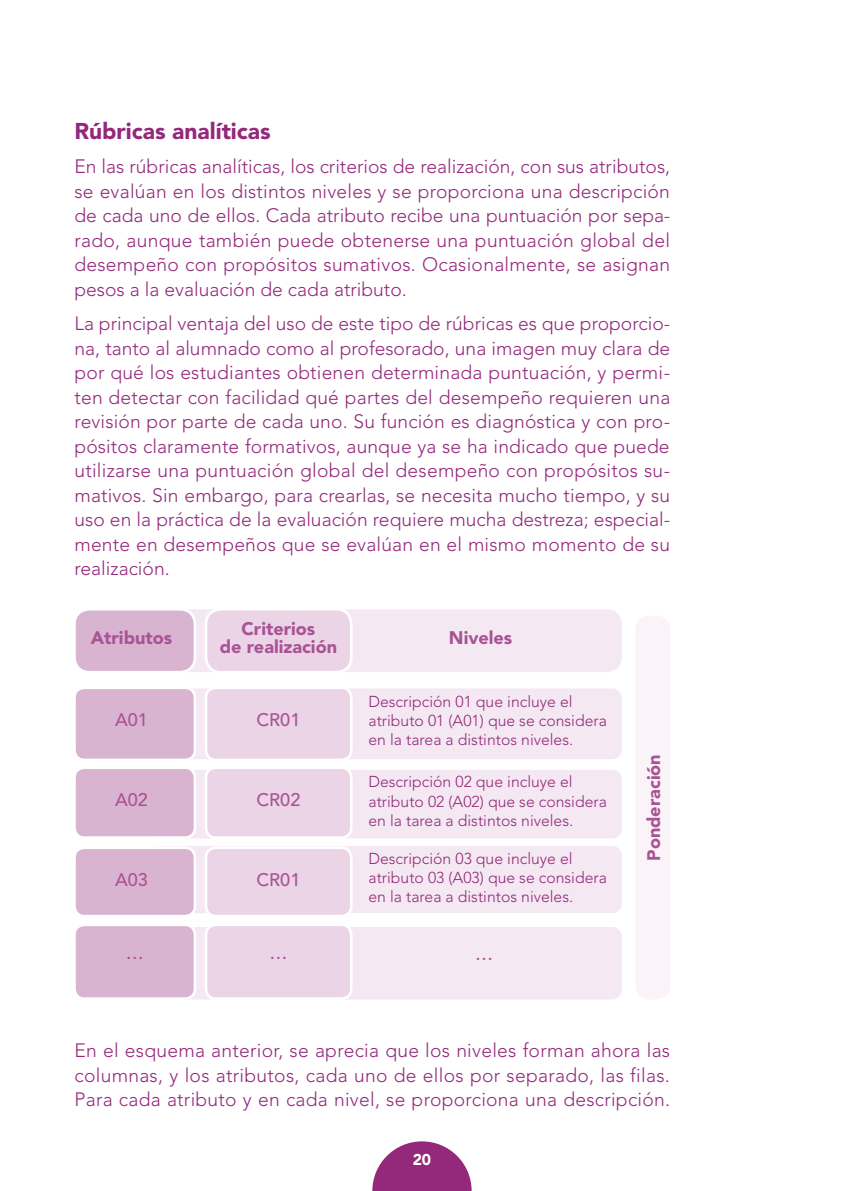
<style>
.page{position:relative;width:844px;height:1191px;background:#fff}
.page>*{position:absolute;margin:0;border:0;box-sizing:border-box;transform-origin:0 0}
.nuclTitulRango3{font:900 22.75px "Avenir LT Std";color:#94287b}
.nuclTextoApe{font:300 19.25px/24.5px "Avenir LT Std";letter-spacing:.01em;color:#94287b;text-align:justify}
.nuclTextoTabla{font:900 18.03px/18.4px "Avenir LT Std";color:#a95396;text-align:center}
.nuclTextoTabla-2{font:500 18.03px "Avenir LT Std";color:#a95396}
.nuclTextoApe-2{font:300 15.75px/19.2px "Avenir LT Std";color:#94287b}
.t1{font:900 15.58px "Avenir LT Std";color:#fff}
</style>
<div class="page">
<svg style="left:372px;top:1141px;width:99px;height:50px"></svg>
<div style="left:135px;top:609px;width:486px;height:63px;background:#f4e9f2;border-radius:15px"></div>
<div style="left:148px;top:927px;width:473px;height:72px;background:#f4e9f2;border-radius:10px"></div>
<div style="left:148px;top:846px;width:473px;height:67px;background:#f4e9f2;border-radius:10px"></div>
<div style="left:148px;top:769px;width:473px;height:69px;background:#f4e9f2;border-radius:10px"></div>
<div style="left:148px;top:688px;width:473px;height:71px;background:#f4e9f2;border-radius:10px"></div>
<div style="left:74px;top:609px;width:121px;height:63px;background:#d9b4d1;border-radius:15px"></div>
<div style="left:73px;top:608px;width:123px;height:65px;border:3px solid #fff;border-radius:15px"></div>
<div style="left:206px;top:609px;width:145px;height:63px;background:#ead4e5;border-radius:15px"></div>
<div style="left:205px;top:608px;width:147px;height:65px;border:3px solid #fff;border-radius:15px"></div>
<div style="left:635px;top:615px;width:35px;height:384px;background:#faf4f8;border-radius:14px"></div>
<div style="left:74px;top:688px;width:121px;height:72px;background:#d9b4d1;border-radius:10px"></div>
<div style="left:73px;top:686px;width:123px;height:75px;border:3px solid #fff;border-radius:10px"></div>
<div style="left:206px;top:688px;width:145px;height:72px;background:#ead4e5;border-radius:10px"></div>
<div style="left:205px;top:686px;width:147px;height:75px;border:3px solid #fff;border-radius:10px"></div>
<div style="left:74px;top:767px;width:121px;height:70px;background:#d9b4d1;border-radius:10px"></div>
<div style="left:73px;top:766px;width:123px;height:73px;border:3px solid #fff;border-radius:10px"></div>
<div style="left:206px;top:767px;width:145px;height:70px;background:#ead4e5;border-radius:10px"></div>
<div style="left:205px;top:766px;width:147px;height:73px;border:3px solid #fff;border-radius:10px"></div>
<div style="left:74px;top:847px;width:121px;height:69px;background:#d9b4d1;border-radius:10px"></div>
<div style="left:73px;top:846px;width:123px;height:71px;border:3px solid #fff;border-radius:10px"></div>
<div style="left:206px;top:847px;width:145px;height:69px;background:#ead4e5;border-radius:10px"></div>
<div style="left:205px;top:846px;width:147px;height:71px;border:3px solid #fff;border-radius:10px"></div>
<div style="left:74px;top:925px;width:121px;height:73px;background:#d9b4d1;border-radius:10px"></div>
<div style="left:73px;top:923px;width:123px;height:77px;border:3px solid #fff;border-radius:10px"></div>
<div style="left:206px;top:925px;width:145px;height:73px;background:#ead4e5;border-radius:10px"></div>
<div style="left:205px;top:923px;width:147px;height:77px;border:3px solid #fff;border-radius:10px"></div>
<p class="nuclTitulRango3" style="left:74px;top:117px;width:197px">Rúbricas analíticas</p>
<p class="nuclTextoApe" style="left:74px;top:154px;width:597px">En las rúbricas analíticas, los criterios de realización, con sus atributos, se evalúan en los distintos niveles y se proporciona una descripción de cada uno de ellos. Cada atributo recibe una puntuación por sepa&shy;rado, aunque también puede obtenerse una puntuación global del desempeño con propósitos sumativos. Ocasionalmente, se asignan pesos a la evaluación de cada atributo.</p>
<p class="nuclTextoApe" style="left:74px;top:311px;width:597px">La principal ventaja del uso de este tipo de rúbricas es que proporcio&shy;na, tanto al alumnado como al profesorado, una imagen muy clara de por qué los estudiantes obtienen determinada puntuación, y permi&shy;ten detectar con facilidad qué partes del desempeño requieren una revisión por parte de cada uno. Su función es diagnóstica y con pro&shy;pósitos claramente formativos, aunque ya se ha indicado que puede utilizarse una puntuación global del desempeño con propósitos su&shy;mativos. Sin embargo, para crearlas, se necesita mucho tiempo, y su uso en la práctica de la evaluación requiere mucha destreza; especial&shy;mente en desempeños que se evalúan en el mismo momento de su realización.</p>
<p class="nuclTextoTabla" style="left:91px;top:628px;width:83px">Atributos</p>
<p class="nuclTextoTabla" style="left:220px;top:619px;width:119px">Criterios<br>de realización</p>
<p class="nuclTextoTabla-2" style="left:115px;top:709px;width:34px">A01</p>
<p class="nuclTextoTabla-2" style="left:256px;top:709px;width:45px">CR01</p>
<p class="nuclTextoTabla-2" style="left:115px;top:789px;width:34px">A02</p>
<p class="nuclTextoTabla-2" style="left:256px;top:789px;width:45px">CR02</p>
<p class="nuclTextoTabla-2" style="left:115px;top:869px;width:34px">A03</p>
<p class="nuclTextoTabla-2" style="left:256px;top:869px;width:45px">CR01</p>
<p class="nuclTextoTabla-2" style="left:126px;top:942px;width:20px">…</p>
<p class="nuclTextoTabla-2" style="left:269px;top:942px;width:20px">…</p>
<p class="nuclTextoTabla" style="left:449px;top:629px;width:65px">Niveles</p>
<p class="nuclTextoApe-2" style="left:368px;top:691px;width:240px">Descripción 01 que incluye el atributo 01 (A01) que se considera en la tarea a distintos niveles.</p>
<p class="nuclTextoApe-2" style="left:368px;top:772px;width:240px">Descripción 02 que incluye el atributo 02 (A02) que se considera en la tarea a distintos niveles.</p>
<p class="nuclTextoApe-2" style="left:368px;top:848px;width:240px">Descripción 03 que incluye el atributo 03 (A03) que se considera en la tarea a distintos niveles.</p>
<p class="nuclTextoTabla-2" style="left:475px;top:943px;width:20px">…</p>
<p class="nuclTextoTabla" style="left:644px;top:861px;width:108px;rotate:-90deg">Ponderación</p>
<p class="nuclTextoApe" style="left:74px;top:1038px;width:597px">En el esquema anterior, se aprecia que los niveles forman ahora las columnas, y los atributos, cada uno de ellos por separado, las filas.<br>Para cada atributo y en cada nivel, se proporciona una descripción.</p>
<p class="t1" style="left:412px;top:1149px;width:20px">20</p>
</div>
